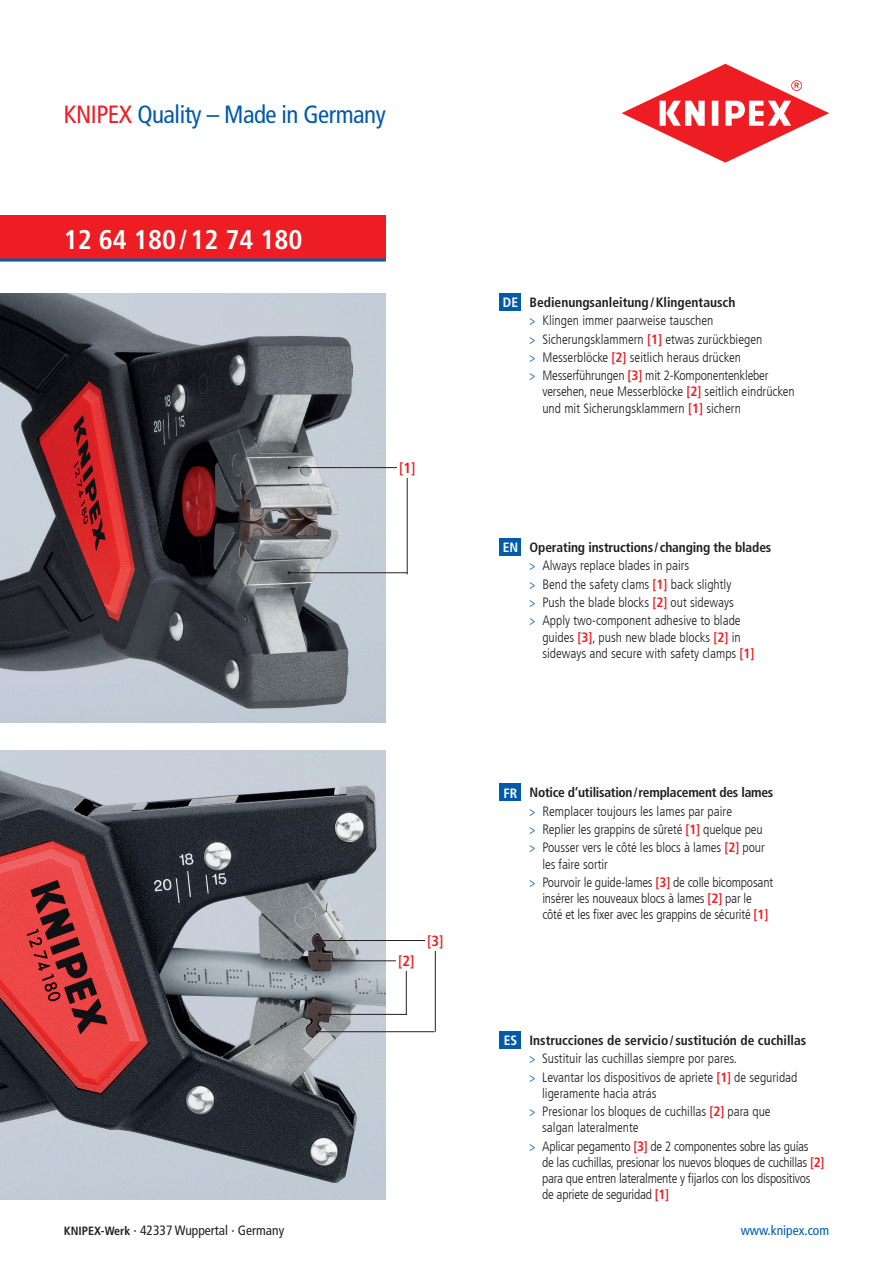
<style>
.page{position:relative;width:893px;height:1263px;background:#fff}
.page>*{position:absolute;margin:0;border:0;box-sizing:border-box;transform-origin:0 0}
.t1{font:700 condensed 27px "Frutiger LT Com";color:#fff}
.t2{font:condensed 24.9px "Frutiger LT Com";letter-spacing:-.02em;color:#015aaa}
.t3{font:700 condensed 14.7px "Frutiger LT Com";color:#ee1d23}
.t4{font:300 condensed 13.5px/18.3px "Frutiger LT Com";color:#231f20}
.t5{font:300 condensed 13.5px/16.2px "Frutiger LT Com";letter-spacing:-.02em;color:#231f20}
.t6{font:condensed 13.5px "Frutiger LT Com";color:#231f20}
.t7{font:condensed 13.5px "Frutiger LT Com";color:#015aaa}
.t8{font:700 condensed 13.5px "Frutiger LT Com";color:#fff}
.s1{color:#ee1d23}
.s2{font-weight:700}
.s3{font-weight:400;color:#015aaa}
.s4{font-weight:700;color:#ee1d23}
.s5{font-weight:700;font-size:12px}
</style>
<div class="page">
<div style="left:0;top:216px;width:386px;height:44px;background:#ee1d23"></div>
<hr style="left:0;top:259px;width:386px;height:3px;background:#015aaa">
<img style="left:0;top:750px;width:386px;height:449px">
<img style="left:0;top:293px;width:386px;height:429px">
<hr style="left:289px;top:467px;width:118px;height:1px;background:#231f20">
<hr style="left:320px;top:960px;width:87px;height:1px;background:#231f20">
<hr style="left:317px;top:940px;width:117px;height:1px;background:#231f20">
<hr style="left:317px;top:1031px;width:117px;height:1px;background:#231f20">
<hr style="left:320px;top:1014px;width:87px;height:1px;background:#231f20">
<hr style="left:289px;top:572px;width:118px;height:1px;background:#231f20">
<hr style="left:407px;top:476px;width:1px;height:98px;background:#231f20">
<hr style="left:406px;top:969px;width:1px;height:45px;background:#231f20">
<hr style="left:435px;top:940px;width:1px;height:92px;background:#231f20">
<div style="left:500px;top:293px;width:21px;height:17px;background:#015aaa"></div>
<div style="left:500px;top:539px;width:21px;height:17px;background:#015aaa"></div>
<div style="left:500px;top:784px;width:21px;height:17px;background:#015aaa"></div>
<div style="left:500px;top:1031px;width:21px;height:17px;background:#015aaa"></div>
<svg style="left:622px;top:64px;width:207px;height:99px"></svg>
<div style="left:397px;top:457px;width:20px;height:21px;background:#fff"></div>
<div style="left:425px;top:930px;width:20px;height:21px;background:#fff"></div>
<div style="left:396px;top:951px;width:20px;height:20px;background:#fff"></div>
<h2 class="t2" style="left:64px;top:99px;width:324px"><span class="s1">KNIPEX</span> Quality – Made in Germany</h2>
<h1 class="t1" style="left:64px;top:223px;width:240px">12 64 180/12 74 180</h1>
<p class="t3" style="left:399px;top:459px;width:18px">[1]</p>
<p class="t3" style="left:398px;top:952px;width:18px">[2]</p>
<p class="t3" style="left:427px;top:932px;width:18px">[3]</p>
<p class="t8" style="left:503px;top:294px;width:17px">DE</p>
<p class="t4" style="left:530px;top:293px;width:240px"><span class="s2">Bedienungsanleitung/Klingentausch<br></span><span class="s3">&gt;</span> Klingen immer paarweise tauschen<br><span class="s3">&gt;</span> Sicherungsklammern <span class="s4">[1]</span> etwas zurückbiegen <span class="s3">&gt;</span> Messerblöcke <span class="s4">[2]</span> seitlich heraus drücken<br><span class="s3">&gt;</span> Messerführungen <span class="s4">[3]</span> mit 2-Komponentenkleber</p>
<p class="t4" style="left:542px;top:384px;width:254px;line-height:16.2px">versehen, neue Messerblöcke <span class="s4">[2]</span> seitlich eindrücken und mit Sicherungsklammern <span class="s4">[1]</span> sichern</p>
<p class="t8" style="left:503px;top:539px;width:17px">EN</p>
<p class="t4" style="left:530px;top:538px;width:243px"><span class="s2">Operating instructions /changing the blades </span><span class="s3">&gt;</span> Always replace blades in pairs<br><span class="s3">&gt;</span> Bend the safety clams <span class="s4">[1]</span> back slightly<br><span class="s3">&gt;</span> Push the blade blocks <span class="s4">[2]</span> out sideways<br><span class="s3">&gt;</span> Apply two-component adhesive to blade</p>
<p class="t4" style="left:542px;top:629px;width:214px;line-height:16.2px">guides <span class="s4">[3]</span>, push new blade blocks <span class="s4">[2]</span> in sideways and secure with safety clamps <span class="s4">[1]</span></p>
<p class="t8" style="left:504px;top:785px;width:15px">FR</p>
<p class="t4" style="left:530px;top:784px;width:245px"><span class="s2">Notice d‘utilisation/remplacement des lames </span><span class="s3">&gt;</span> Remplacer toujours les lames par paire<br><span class="s3">&gt;</span> Replier les grappins de sûreté <span class="s4">[1]</span> quelque peu<br><span class="s3">&gt;</span> Pousser vers le côté les blocs à lames <span class="s4">[2]</span> pour</p>
<p class="t4" style="left:530px;top:855px;width:245px;text-indent:13px">les faire sortir<br><span class="s3">&gt;</span> Pourvoir le guide-lames <span class="s4">[3]</span> de colle bicomposant</p>
<p class="t4" style="left:542px;top:890px;width:228px;line-height:16.2px">insérer les nouveaux blocs à lames <span class="s4">[2]</span> par le côté et les fixer avec les grappins de sécurité <span class="s4">[1]</span></p>
<p class="t8" style="left:504px;top:1032px;width:15px">ES</p>
<p class="t4" style="left:529px;top:1031px;width:278px"><span class="s2">Instrucciones de servicio/ sustitución de cuchillas </span><span class="s3">&gt;</span> Sustituir las cuchillas siempre por pares.<br><span class="s3">&gt;</span> Levantar los dispositivos de apriete <span class="s4">[1]</span> de seguridad</p>
<p class="t4" style="left:529px;top:1084px;width:243px;text-indent:13px">ligeramente hacia atrás<br><span class="s3">&gt;</span> Presionar los bloques de cuchillas <span class="s4">[2]</span> para que</p>
<p class="t5" style="left:529px;top:1118px;width:281px;line-height:18.3px;text-indent:13px">salgan lateralmente<br><span class="s3">&gt;</span> Aplicar pegamento <span class="s4">[3]</span> de 2 componentes sobre las guías</p>
<p class="t5" style="left:542px;top:1154px;width:284px">de las cuchillas, presionar los nuevos bloques de cuchillas <span class="s4">[2] </span>para que entren lateralmente y fijarlos con los dispositivos de apriete de seguridad <span class="s4">[1]</span></p>
<p class="t6" style="left:64px;top:1222px;width:222px"><span class="s5">KNIPEX-Werk</span> · 42337 Wuppertal · Germany</p>
<p class="t7" style="left:741px;top:1222px;width:90px">www.knipex.com</p>
</div>
